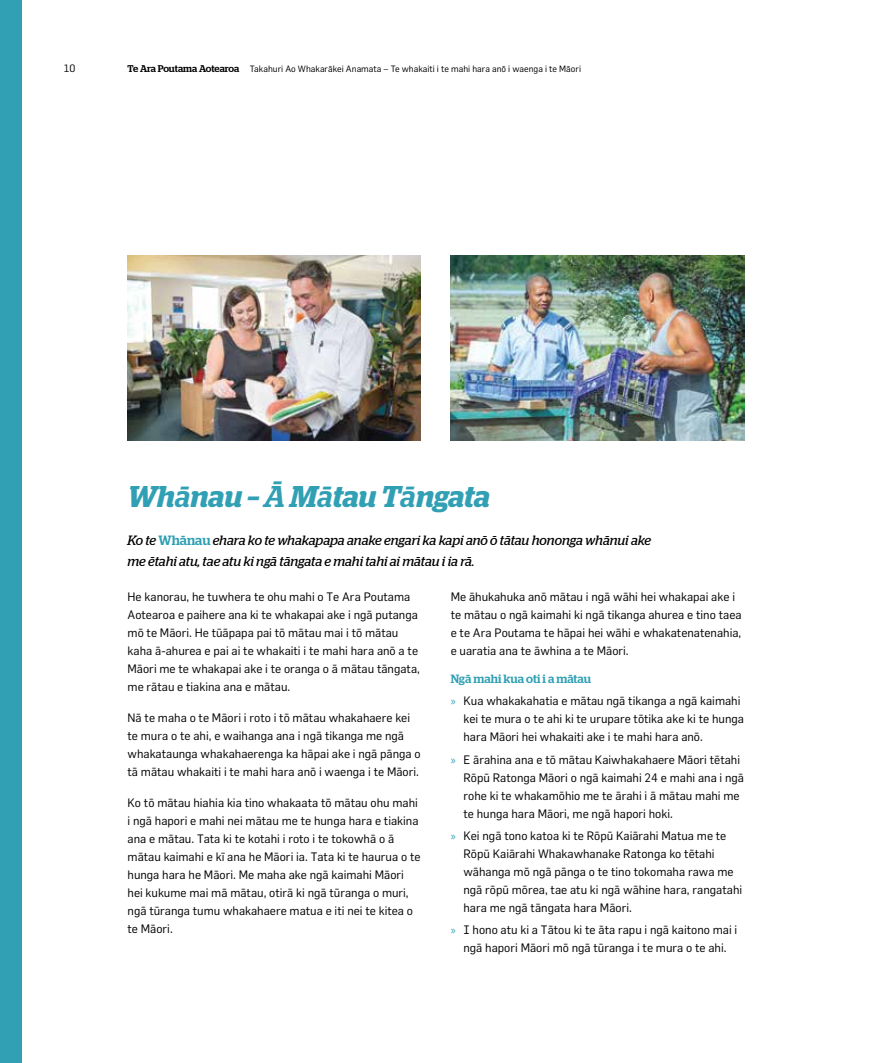
<style>
.page{position:relative;width:893px;height:1063px;background:#fff}
.page>*{position:absolute;margin:0;border:0;box-sizing:border-box;transform-origin:0 0}
.t1{font:italic 600 30px "Stag";letter-spacing:-.005em;color:#31a0b4}
.t2{font:italic 13.5px/21px "Stag";letter-spacing:-.005em;color:#000}
.t3{font:12px/18px "Flama Maori";color:#000}
.t4{font:500 12px "Stag";color:#31a0b4}
.t5{font:10.5px "Flama";color:#000}
.t6{font:9px "Flama";color:#000}
.s1{font-family:"Stag";font-weight:500;font-size:9.75px}
.s2{font-weight:500}
.s3{font-weight:500;font-style:normal;color:#31a0b4}
.s4{font-family:"Myriad Pro";color:#31a0b4}
</style>
<div class="page">
<hr style="left:892px;top:0;width:1px;height:1063px;background:#000">
<img style="left:451px;top:255px;width:293px;height:186px">
<img style="left:128px;top:255px;width:293px;height:186px">
<div style="left:0;top:0;width:21px;height:1063px;background:#31a0b4"></div>
<p class="t5" style="left:64px;top:61px;width:13px">10</p>
<p class="t6" style="left:128px;top:63px;width:455px"><span class="s1">Te Ara Poutama Aotearoa</span> Takahuri Ao Whakarākei Anamata – Te whakaiti i te mahi hara anō i waenga i te Māori</p>
<h1 class="t1" style="left:128px;top:479px;width:364px">Wh<span class="s2">ā</span>nau – <span class="s2">Ā</span> M<span class="s2">ā</span>tau T<span class="s2">ā</span>ngata</h1>
<p class="t2" style="left:128px;top:530px;width:525px">Ko te <span class="s3">Whānau</span> ehara ko te whakapapa anake engari ka kapi anō ō tātau hononga whānui ake me ētahi atu, tae atu ki ngā tāngata e mahi tahi ai mātau i ia rā.</p>
<p class="t3" style="left:128px;top:588px;width:294px">He kanorau, he tuwhera te ohu mahi o Te Ara Poutama Aotearoa e paihere ana ki te whakapai ake i ngä putanga mö te Mäori. He tüäpapa pai tö mätau mai i tö mätau kaha ä-ahurea e pai ai te whakaiti i te mahi hara anö a te Mäori me te whakapai ake i te oranga o ä mätau tängata, me rätau e tiakina ana e mätau.</p>
<p class="t3" style="left:128px;top:709px;width:295px">Nä te maha o te Mäori i roto i tö mätau whakahaere kei te mura o te ahi, e waihanga ana i ngä tikanga me ngä whakataunga whakahaerenga ka häpai ake i ngä pänga o tä mätau whakaiti i te mahi hara anö i waenga i te Mäori.</p>
<p class="t3" style="left:128px;top:793px;width:294px">Ko tö mätau hiahia kia tino whakaata tö mätau ohu mahi i ngä hapori e mahi nei mätau me te hunga hara e tiakina ana e mätau. Tata ki te kotahi i roto i te tokowhä o ä mätau kaimahi e kï ana he Mäori ia. Tata ki te haurua o te hunga hara he Mäori. Me maha ake ngä kaimahi Mäori hei kukume mai mä mätau, otirä ki ngä türanga o muri, ngä türanga tumu whakahaere matua e iti nei te kitea o te Mäori.</p>
<p class="t3" style="left:451px;top:588px;width:292px">Me ähukahuka anö mätau i ngä wähi hei whakapai ake i te mätau o ngä kaimahi ki ngä tikanga ahurea e tino taea e te Ara Poutama te häpai hei wähi e whakatenatenahia, e uaratia ana te äwhina a te Mäori.</p>
<p class="t4" style="left:451px;top:672px;width:142px">Ngā mahi kua oti i a mātau</p>
<p class="t3" style="left:463px;top:692px;width:282px;text-indent:-13px"><span class="s4">»</span> Kua whakakahatia e mätau ngä tikanga a ngä kaimahi kei te mura o te ahi ki te urupare tötika ake ki te hunga hara Mäori hei whakaiti ake i te mahi hara anö.</p>
<p class="t3" style="left:463px;top:750px;width:282px;text-indent:-13px"><span class="s4">»</span> E ärahina ana e tö mätau Kaiwhakahaere Mäori tëtahi Röpü Ratonga Mäori o ngä kaimahi 24 e mahi ana i ngä rohe ki te whakamöhio me te ärahi i ä mätau mahi me te hunga hara Mäori, me ngä hapori hoki.</p>
<p class="t3" style="left:463px;top:826px;width:280px;text-indent:-13px"><span class="s4">»</span> Kei ngä tono katoa ki te Röpü Kaiärahi Matua me te Röpü Kaiärahi Whakawhanake Ratonga ko tëtahi wähanga mö ngä pänga o te tino tokomaha rawa me ngä röpü mörea, tae atu ki ngä wähine hara, rangatahi hara me ngä tängata hara Mäori.</p>
<p class="t3" style="left:451px;top:921px;width:288px;text-align:center"><span class="s4">»</span> I hono atu ki a Tätou ki te äta rapu i ngä kaitono mai i ngä hapori Mäori mö ngä türanga i te mura o te ahi.</p>
</div>
